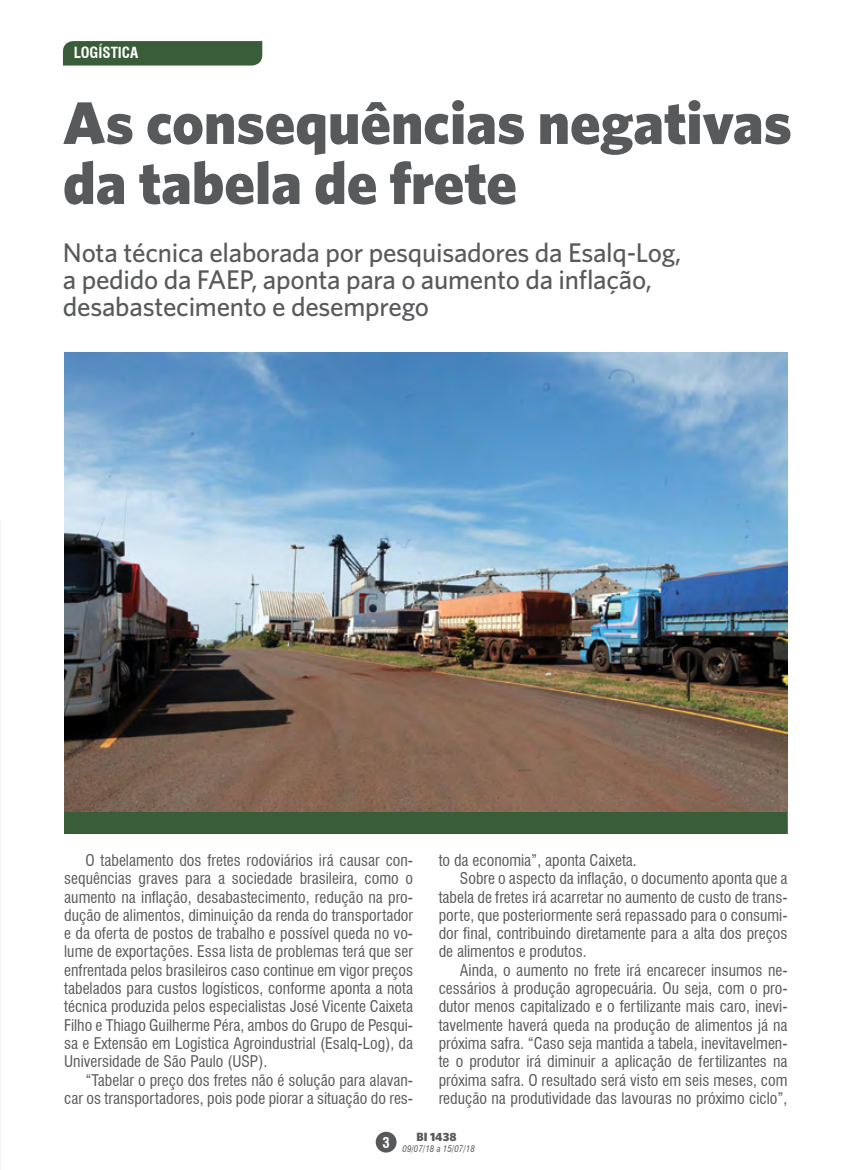
<style>
.page{position:relative;width:851px;height:1170px;background:#fff}
.page>*{position:absolute;margin:0;border:0;box-sizing:border-box;transform-origin:0 0}
.t1{font:900 60px/60px "Whitney HTF";color:#58595b}
.t2{font:500 27px/27px "Whitney HTF";letter-spacing:-.01em;color:#58595b}
.t3{font:condensed 15.75px/18.3px "Swiss 721 BT";color:#58595b;text-align:justify}
.t4{font:700 condensed 15px "Swiss 721 BT";color:#fff}
.t5{font:700 condensed 14.4px "Swiss 721 BT";color:#fff}
.t6{font:900 12px "Whitney HTF";color:#58595b}
.t7{font:italic condensed 9px "Swiss 721 BT";color:#58595b}
</style>
<div class="page">
<div style="left:375px;top:1131px;width:21px;height:21px;background:#58595b;border-radius:50%"></div>
<div style="left:63px;top:41px;width:199px;height:24px;background:#395c39"></div>
<img style="left:64px;top:353px;width:723px;height:480px">
<div style="left:64px;top:811px;width:722px;height:22px;background:#395c39"></div>
<p class="t4" style="left:74px;top:44px;width:66px">LOGÍSTICA</p>
<h1 class="t1" style="left:63px;top:91px;width:730px">As consequências negativas da tabela de frete</h1>
<h2 class="t2" style="left:63px;top:238px;width:619px">Nota técnica elaborada por pesquisadores da Esalq-Log, a pedido da FAEP, aponta para o aumento da inflação, desabastecimento e desemprego</h2>
<p class="t3" style="left:64px;top:850px;width:350px;text-indent:21px">O tabelamento dos fretes rodoviários irá causar con&shy;sequências graves para a sociedade brasileira, como o aumento na inflação, desabastecimento, redução na pro&shy;dução de alimentos, diminuição da renda do transportador e da oferta de postos de trabalho e possível queda no vo&shy;lume de exportações. Essa lista de problemas terá que ser enfrentada pelos brasileiros caso continue em vigor preços tabelados para custos logísticos, conforme aponta a nota técnica produzida pelos especialistas José Vicente Caixeta Filho e Thiago Guilherme Péra, ambos do Grupo de Pesqui&shy;sa e Extensão em Logística Agroindustrial (Esalq-Log), da Universidade de São Paulo (USP).</p>
<p class="t3" style="left:64px;top:1070px;width:350px;text-align:right">“Tabelar o preço dos fretes não é solução para alavan&shy;car os transportadores, pois pode piorar a situação do res-</p>
<p class="t3" style="left:438px;top:851px;width:200px">to da economia”, aponta Caixeta.</p>
<p class="t3" style="left:460px;top:869px;width:329px">Sobre o aspecto da inflação, o documento aponta que a</p>
<p class="t3" style="left:438px;top:887px;width:350px">tabela de fretes irá acarretar no aumento de custo de trans-</p>
<p class="t3" style="left:438px;top:905px;width:350px">porte, que posteriormente será repassado para o consumi-</p>
<p class="t3" style="left:438px;top:924px;width:350px">dor final, contribuindo diretamente para a alta dos preços</p>
<p class="t3" style="left:438px;top:942px;width:149px">de alimentos e produtos.</p>
<p class="t3" style="left:460px;top:960px;width:329px">Ainda, o aumento no frete irá encarecer insumos ne-</p>
<p class="t3" style="left:438px;top:979px;width:350px">cessários à produção agropecuária. Ou seja, com o pro-</p>
<p class="t3" style="left:438px;top:997px;width:350px">dutor menos capitalizado e o fertilizante mais caro, inevi-</p>
<p class="t3" style="left:438px;top:1015px;width:350px">tavelmente haverá queda na produção de alimentos já na</p>
<p class="t3" style="left:438px;top:1034px;width:350px">próxima safra. “Caso seja mantida a tabela, inevitavelmen-</p>
<p class="t3" style="left:438px;top:1052px;width:350px">te o produtor irá diminuir a aplicação de fertilizantes na</p>
<p class="t3" style="left:438px;top:1070px;width:350px">próxima safra. O resultado será visto em seis meses, com</p>
<p class="t3" style="left:438px;top:1088px;width:350px">redução na produtividade das lavouras no próximo ciclo”,</p>
<p class="t5" style="left:382px;top:1133px;width:9px">3</p>
<p class="t6" style="left:416px;top:1128px;width:41px">BI 1438</p>
<p class="t7" style="left:402px;top:1143px;width:74px">09/07/18 a 15/07/18</p>
</div>
